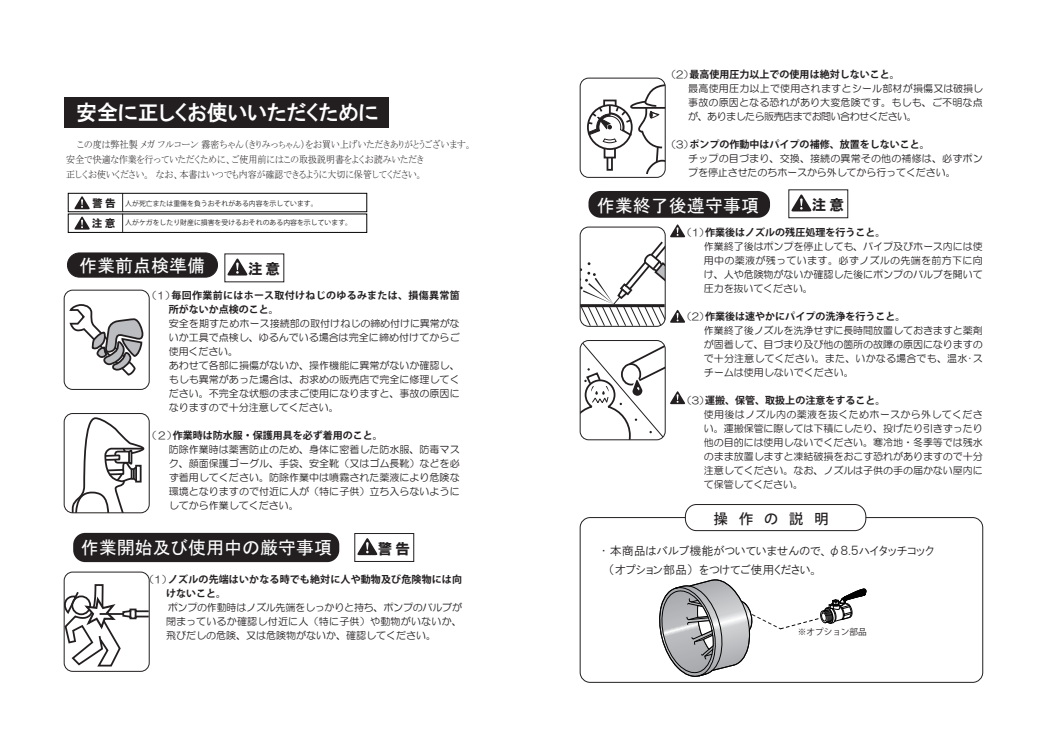
<style>
.page{position:relative;width:1049px;height:746px;background:#fff}
.page>*{position:absolute;margin:0;border:0;box-sizing:border-box;transform-origin:0 0}
.t1{font:21px "HGP Gothic E";color:#fff}
.t2{font:18px "MS P Gothic";color:#fff}
.t3{font:14.6px "HGS Soei Kakugothic UB";color:#231f20}
.t4{font:500 14px "Koz Go Pr 6 N";letter-spacing:.795em;color:#231f20}
.t5{font:12px/19px "HGP Gothic M";color:#231f20}
.t6{font:10.7px "HGS Soei Kakugothic UB";color:#231f20}
.t7{font:10px/14px "HG Maru Gothic MPRO";letter-spacing:.005em;color:#231f20;text-align:justify}
.t8{font:700 10px/14px "Koz Go Pr 6 N";color:#231f20}
.t9{font:10px/15px "MS P Mincho";color:#231f20;scale:.9 1}
.t10{font:700 10px/14px "Koz Go Pr 6 N";letter-spacing:.03em;color:#231f20}
.t11{font:8.6px "Koz Go Pr 6 N";color:#231f20}
.t12{font:6.9px "Koz Go Pr 6 N";color:#231f20}
.s1{font-size:9px}
.s2{font-family:"HGS Soei Kakugothic UB";font-size:10.7px}
.s3{font-family:"HG Maru Gothic MPRO";font-weight:400}
</style>
<div class="page">
<div style="left:64px;top:97px;width:325px;height:31px;background:#231f20"></div>
<svg style="left:74px;top:196px;width:16px;height:13px"></svg>
<svg style="left:74px;top:216px;width:16px;height:14px"></svg>
<svg style="left:122px;top:195px;width:1px;height:36px"></svg>
<div style="left:68px;top:193px;width:299px;height:19px;border:1px solid #030303"></div>
<div style="left:68px;top:213px;width:299px;height:20px;border:1px solid #030303"></div>
<div style="left:64px;top:290px;width:85px;height:99px;border:1px solid #231f20;border-radius:9px"></div>
<svg style="left:69px;top:304px;width:75px;height:72px"></svg>
<svg style="left:71px;top:417px;width:74px;height:94px"></svg>
<div style="left:64px;top:413px;width:85px;height:100px;border:1px solid #231f20;border-radius:9px"></div>
<div style="left:67px;top:253px;width:150px;height:24px;background:#231f20;border-radius:12px"></div>
<div style="left:67px;top:252px;width:151px;height:25px;border:1px solid #231f20;border-radius:12px"></div>
<div style="left:73px;top:533px;width:266px;height:29px;background:#231f20;border-radius:12px"></div>
<svg style="left:63px;top:583px;width:87px;height:84px"></svg>
<div style="left:64px;top:571px;width:85px;height:100px;border:1px solid #231f20;border-radius:9px"></div>
<svg style="left:587px;top:83px;width:78px;height:93px"></svg>
<div style="left:580px;top:78px;width:85px;height:100px;border:1px solid #231f20;border-radius:9px"></div>
<svg style="left:227px;top:258px;width:21px;height:17px"></svg>
<div style="left:354px;top:533px;width:60px;height:29px;border:1px solid #231f20"></div>
<svg style="left:357px;top:538px;width:21px;height:17px"></svg>
<svg style="left:580px;top:224px;width:105px;height:102px"></svg>
<div style="left:580px;top:227px;width:85px;height:99px;border:1px solid #231f20;border-radius:9px"></div>
<svg style="left:580px;top:340px;width:105px;height:100px"></svg>
<div style="left:580px;top:340px;width:85px;height:100px;border:1px solid #231f20;border-radius:9px"></div>
<div style="left:588px;top:191px;width:182px;height:27px;background:#231f20;border-radius:12px"></div>
<div style="left:788px;top:189px;width:60px;height:29px;border:1px solid #231f20"></div>
<svg style="left:791px;top:194px;width:20px;height:17px"></svg>
<div style="left:580px;top:517px;width:403px;height:165px;border:1px solid #231f20;border-radius:10px"></div>
<div style="left:685px;top:504px;width:181px;height:26px;background:#fff;border-radius:11px"></div>
<div style="left:685px;top:504px;width:181px;height:27px;border:1px solid #231f20;border-radius:11px"></div>
<svg style="left:656px;top:579px;width:211px;height:103px"></svg>
<h1 class="t1" style="left:76px;top:102px;width:304px">安全に正しくお使いいただくために</h1>
<p class="t9" style="left:66px;top:137px;width:452px;text-indent:11px">この度は弊社製 メガ フルコーン 霧密ちゃん（きりみっ<span class="s1">ちゃん</span>）をお買い上げいただきありがとうございます。安全で快適な作業を行っていただくために、ご使用前にはこの取扱説明書をよくお読みいただき<br>正しくお使いください。　なお、本書はいつでも内容が確認できるように大切に保管してください。</p>
<p class="t12" style="left:92px;top:199px;width:227px"><span class="s2">警告</span> 人が死亡または重傷を負うおそれがある内容を示しています。</p>
<p class="t12" style="left:125px;top:219px;width:228px">人がケガをしたり財産に損害を受けるおそれのある内容を示しています。</p>
<p class="t6" style="left:92px;top:218px;width:25px">注意</p>
<h2 class="t2" style="left:79px;top:256px;width:127px">作業前点検準備</h2>
<h3 class="t3" style="left:248px;top:261px;width:34px">注意</h3>
<p class="t10" style="left:169px;top:288px;width:292px;text-indent:-22px"><span class="s3">（1）</span>毎回作業前にはホース取付けねじのゆるみまたは、損傷異常箇所がないか点検のこと。</p>
<p class="t7" style="left:169px;top:316px;width:292px;text-align:left">安全を期すためホース接続部の取付けねじの締め付けに異常がないか工具で点検し、ゆるんでいる場合は完全に締め付けてからご使用ください。<br>あわせて各部に損傷がないか、操作機能に異常がないか確認し、もしも異常があった場合は、お求めの販売店で完全に修理してください。不完全な状態のままご使用になりますと、事故の原因になりますので十分注意してください。</p>
<p class="t8" style="left:147px;top:428px;width:237px"><span class="s3">（２）</span>作業時は防水服・保護用具を必ず着用のこと。</p>
<p class="t7" style="left:169px;top:442px;width:292px">防除作業時は薬害防止のため、身体に密着した防水服、防毒マスク、顔面保護ゴーグル、手袋、安全靴（又はゴム長靴）などを必ず着用してください。防除作業中は噴霧された薬液により危険な環境となりますので付近に人が（特に子供）立ち入らないようにしてから作業してください。</p>
<h2 class="t2" style="left:81px;top:538px;width:253px">作業開始及び使用中の厳守事項</h2>
<p class="t8" style="left:166px;top:572px;width:297px;text-indent:-22px"><span class="s3">（1）</span>ノズルの先端はいかなる時でも絶対に人や動物及び危険物には向けないこと。</p>
<p class="t7" style="left:166px;top:600px;width:297px;text-indent:-8px">　ポンプの作動時はノズル先端をしっかりと持ち、ポンプのバルブが閉まっているか確認し付近に人（特に子供）や動物がいないか、飛びだしの危険、又は危険物がないか、確認してください。</p>
<h3 class="t3" style="left:378px;top:541px;width:34px">警告</h3>
<p class="t8" style="left:666px;top:68px;width:235px"><span class="s3">（2）</span>最高使用圧力以上での使用は絶対しないこと。</p>
<p class="t7" style="left:688px;top:82px;width:296px">最高使用圧力以上で使用されますとシール部材が損傷又は破損し事故の原因となる恐れがあり大変危険です。もしも、ご不明な点が、ありましたら販売店までお問い合わせください。</p>
<p class="t8" style="left:666px;top:138px;width:265px"><span class="s3">（3）</span>ポンプの作動中はパイプの補修、放置をしないこと。</p>
<p class="t7" style="left:688px;top:152px;width:296px">チップの目づまり、交換、接続の異常その他の補修は、必ずポンプを停止させたのちホースから外してから行ってください。</p>
<h2 class="t2" style="left:597px;top:197px;width:163px">作業終了後遵守事項</h2>
<h3 class="t3" style="left:812px;top:197px;width:34px">注意</h3>
<p class="t8" style="left:682px;top:225px;width:205px"><span class="s3">（1）</span>作業後はノズルの残圧処理を行うこと。</p>
<p class="t7" style="left:704px;top:239px;width:280px">作業終了後はポンプを停止しても、パイプ及びホース内には使用中の薬液が残っています。必ずノズルの先端を前方下に向け、人や危険物がないか確認した後にポンプのバルブを開いて圧力を抜いてください。</p>
<p class="t8" style="left:682px;top:309px;width:225px"><span class="s3">（2）</span>作業後は速やかにパイプの洗浄を行うこと。</p>
<p class="t7" style="left:704px;top:323px;width:280px">作業終了後ノズルを洗浄せずに長時間放置しておきますと薬剤が固着して、目づまり及び他の箇所の故障の原因になりますので十分注意してください。また、いかなる場合でも、温水･スチームは使用しないでください。</p>
<p class="t8" style="left:682px;top:393px;width:205px"><span class="s3">（3）</span>運搬、保管、取扱上の注意をすること。</p>
<p class="t7" style="left:704px;top:407px;width:280px">使用後はノズル内の薬液を抜くためホースから外してください。運搬保管に際しては下積にしたり、投げたり引きずったり他の目的には使用しないでください。寒冷地・冬季等では残水のまま放置しますと凍結破損をおこす恐れがありますので十分注意してください。なお、ノズルは子供の手の届かない屋内にて保管してください。</p>
<h3 class="t4" style="left:714px;top:510px;width:116px">操作の説明</h3>
<p class="t5" style="left:601px;top:541px;width:335px">・本商品はバルブ機能がついていませんので、φ８.５ハイタッチコック　（オプション部品）をつけてご使用ください。</p>
<p class="t11" style="left:798px;top:627px;width:70px">※オプション部品</p>
</div>
